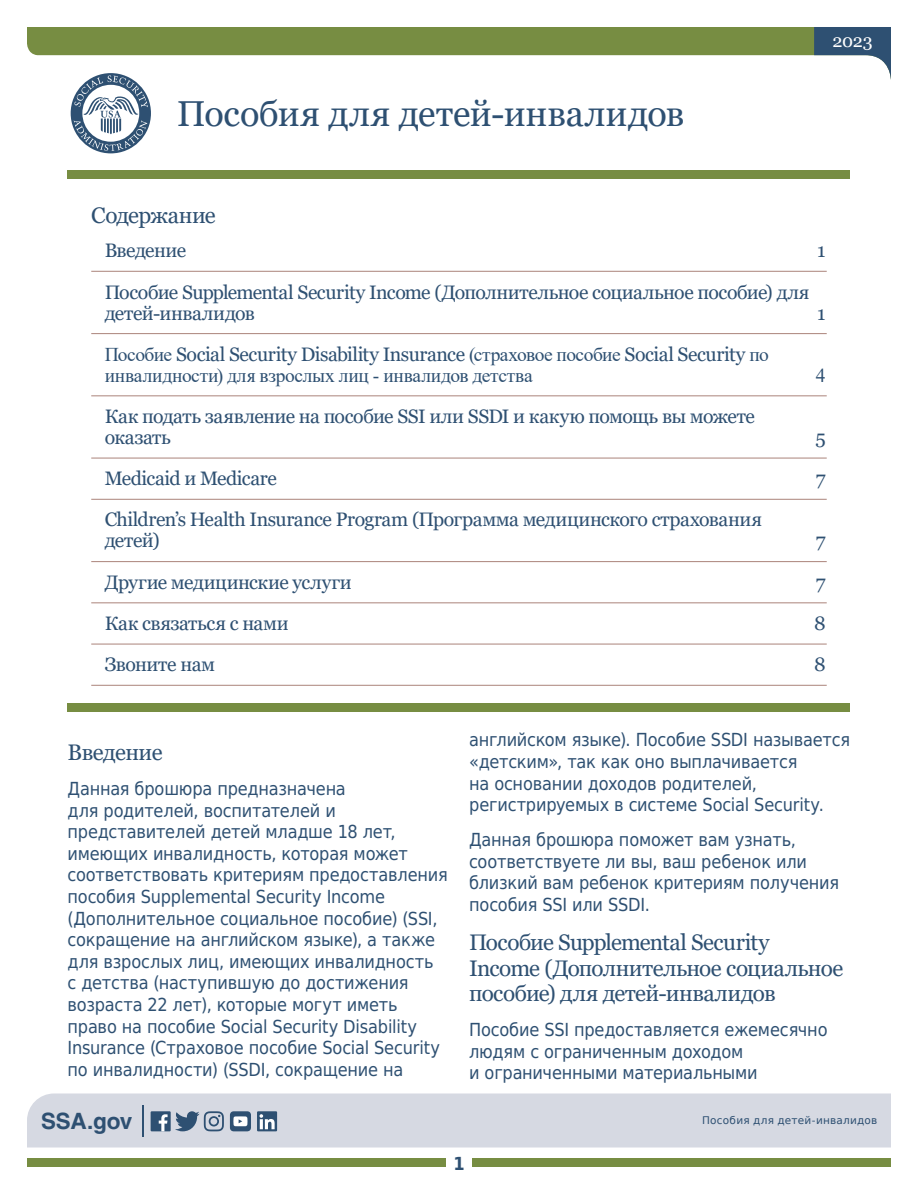
<style>
.page{position:relative;width:918px;height:1188px;background:#fff}
.page>*{position:absolute;margin:0;border:0;box-sizing:border-box;transform-origin:0 0}
.t1{font:36px "Georgia";letter-spacing:-.005em;color:#2e5072}
.t2{font:22.5px/25.5px "Georgia";letter-spacing:-.025em;color:#2e5072}
.t3{font:700 22.5px "Helvetica";letter-spacing:-.015em;color:#2e5072}
.t4{font:19.5px/21px "Georgia";letter-spacing:-.02em;color:#2e5072}
.t5{font:19.5px/21px "Times New Roman";letter-spacing:-.01em;color:#2e5072}
.t6{font:18px/21.6px "DejaVu Sans Condensed";letter-spacing:-.01em;color:#2e5072}
.t7{font:18px "Georgia";color:#fff}
.t8{font:700 18px "DejaVu Sans Condensed";color:#2e5072}
.t9{font:10.5px "DejaVu Sans";letter-spacing:.02em;color:#2e5072}
.s1{font-family:"Georgia"}
</style>
<div class="page">
<div style="left:27px;top:1159px;width:419px;height:8px;background:#778d42"></div>
<div style="left:472px;top:1159px;width:419px;height:8px;background:#778d42"></div>
<div style="left:27px;top:1094px;width:864px;height:54px;background:#d6d9e2"></div>
<hr style="left:142px;top:1105px;width:2px;height:32px;background:#2e5072">
<div style="left:68px;top:171px;width:782px;height:8px;background:#778d42"></div>
<div style="left:27px;top:27px;width:787px;height:29px;background:#778d42"></div>
<svg style="left:814px;top:27px;width:77px;height:53px"></svg>
<div style="left:151px;top:1111px;width:20px;height:20px;background:#2e5072"></div>
<svg style="left:159px;top:1114px;width:9px;height:17px"></svg>
<svg style="left:175px;top:1111px;width:49px;height:20px"></svg>
<svg style="left:230px;top:1111px;width:21px;height:20px"></svg>
<svg style="left:257px;top:1111px;width:20px;height:20px"></svg>
<svg style="left:260px;top:1114px;width:15px;height:15px"></svg>
<div style="left:67px;top:70px;width:87px;height:87px;border:3px solid #fff;border-radius:50%"></div>
<div style="left:71px;top:73px;width:80px;height:80px;background:#2e5072;border-radius:50%"></div>
<svg style="left:74px;top:76px;width:74px;height:75px"></svg>
<div style="left:68px;top:703px;width:782px;height:8px;background:#778d42"></div>
<hr style="left:91px;top:271px;width:736px;height:1px;background:#b49189">
<hr style="left:91px;top:333px;width:736px;height:1px;background:#b49189">
<hr style="left:91px;top:395px;width:736px;height:1px;background:#b49189">
<hr style="left:91px;top:458px;width:736px;height:1px;background:#b49189">
<hr style="left:91px;top:499px;width:736px;height:1px;background:#b49189">
<hr style="left:91px;top:561px;width:736px;height:1px;background:#b49189">
<hr style="left:91px;top:602px;width:736px;height:1px;background:#b49189">
<hr style="left:91px;top:644px;width:736px;height:1px;background:#b49189">
<hr style="left:91px;top:685px;width:736px;height:1px;background:#b49189">
<h1 class="t1" style="left:177px;top:92px;width:509px">Пособия для детей-инвалидов</h1>
<p class="t7" style="left:832px;top:30px;width:42px">2023</p>
<h2 class="t2" style="left:91px;top:203px;width:126px">Содержание</h2>
<p class="t4" style="left:105px;top:240px;width:83px">Введение</p>
<p class="t4" style="left:817px;top:240px;width:10px">1</p>
<p class="t4" style="left:105px;top:282px;width:706px">Пособие Supplemental Security Income (Дополнительное социальное пособие) для детей-инвалидов</p>
<p class="t4" style="left:817px;top:303px;width:10px">1</p>
<p class="t5" style="left:105px;top:343px;width:666px">Пособие <span class="s1">Social Security Disability Insurance</span> (страховое пособие <span class="s1">Social Security</span> по инвалидности) для взрослых лиц - инвалидов детства</p>
<p class="t4" style="left:105px;top:406px;width:652px">Как подать заявление на пособие SSI или SSDI и какую помощь вы можете оказать</p>
<p class="t5" style="left:816px;top:364px;width:11px">4</p>
<p class="t4" style="left:815px;top:427px;width:12px">5</p>
<p class="t4" style="left:105px;top:468px;width:174px">Medicaid и Medicare</p>
<p class="t4" style="left:816px;top:468px;width:11px">7</p>
<p class="t4" style="left:105px;top:510px;width:659px">Children’s Health Insurance Program (Программа медицинского страхования детей)</p>
<p class="t4" style="left:816px;top:531px;width:11px">7</p>
<p class="t4" style="left:105px;top:572px;width:249px">Другие медицинские услуги</p>
<p class="t4" style="left:816px;top:572px;width:11px">7</p>
<p class="t4" style="left:105px;top:613px;width:185px">Как связаться с нами</p>
<p class="t4" style="left:814px;top:613px;width:13px">8</p>
<p class="t4" style="left:105px;top:654px;width:112px">Звоните нам</p>
<p class="t4" style="left:814px;top:654px;width:13px">8</p>
<h2 class="t2" style="left:68px;top:740px;width:97px">Введение</h2>
<p class="t6" style="left:68px;top:777px;width:382px">Данная брошюра предназначена<br>для родителей, воспитателей и представителей детей младше 18 лет, имеющих инвалидность, которая может соответствовать критериям предоставления пособия Supplemental Security Income (Дополнительное социальное пособие) (SSI, сокращение на английском языке), а также для взрослых лиц, имеющих инвалидность<br>с детства (наступившую до достижения возраста 22 лет), которые могут иметь право на пособие Social Security Disability Insurance (Страховое пособие Social Security по инвалидности) (SSDI, сокращение на</p>
<p class="t6" style="left:469px;top:729px;width:383px">английском языке). Пособие SSDI называется «детским», так как оно выплачивается<br>на основании доходов родителей, регистрируемых в системе Social Security.</p>
<p class="t6" style="left:469px;top:829px;width:371px">Данная брошюра поможет вам узнать, соответствуете ли вы, ваш ребенок или близкий вам ребенок критериям получения пособия SSI или SSDI.</p>
<h2 class="t2" style="left:469px;top:930px;width:376px">Пособие Supplemental Security<br>Income (Дополнительное социальное пособие) для детей-инвалидов</h2>
<p class="t6" style="left:469px;top:1019px;width:360px">Пособие SSI предоставляется ежемесячно людям с ограниченным доходом<br>и ограниченными материальными</p>
<p class="t3" style="left:41px;top:1108px;width:93px">SSA.gov</p>
<p class="t9" style="left:702px;top:1112px;width:177px">Пособия для детей-инвалидов</p>
<p class="t8" style="left:453px;top:1148px;width:13px">1</p>
</div>
